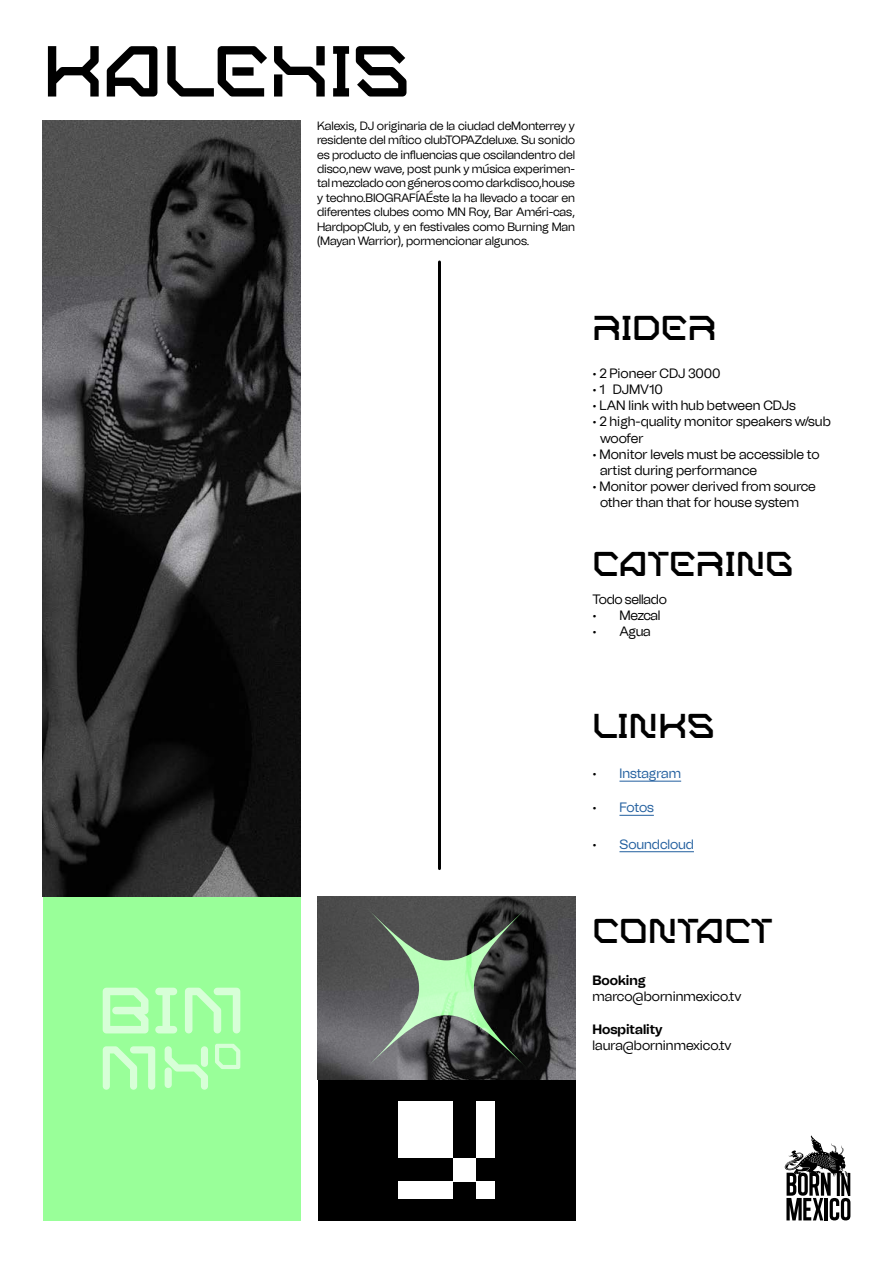
<style>
.page{position:relative;width:893px;height:1263px;background:#fff}
.page>*{position:absolute;margin:0;border:0;box-sizing:border-box;transform-origin:0 0}
.t1{font:72px "ACPEXNORMAL Regular";color:#000}
.t2{font:34.5px "ACPEXNORMAL Regular";color:#000}
.t3{font:13.5px/16.2px "Tomato Grotesk";color:#000}
.t4{font:13.5px "Tomato Grotesk";letter-spacing:-.005em;color:#215e9e}
.t5{font:700 13.5px "Tomato Grotesk";color:#000}
.t6{font:13.5px "Tomato Grotesk";letter-spacing:-.02em;color:#000}
.t7{font:12px/14.4px "Tomato Grotesk";letter-spacing:-.01em;color:#000;text-align:justify}
.s1{color:#000}
</style>
<div class="page">
<div style="left:317px;top:1079px;width:258px;height:141px;background:#000"></div>
<div style="left:398px;top:1101px;width:55px;height:57px;background:#fff"></div>
<div style="left:398px;top:1181px;width:55px;height:18px;background:#fff"></div>
<div style="left:476px;top:1101px;width:19px;height:57px;background:#fff"></div>
<div style="left:476px;top:1181px;width:19px;height:18px;background:#fff"></div>
<div style="left:453px;top:1158px;width:23px;height:23px;background:#fff"></div>
<svg style="left:785px;top:1135px;width:65px;height:85px"></svg>
<div style="left:43px;top:896px;width:257px;height:324px;background:#9f9"></div>
<img style="left:43px;top:120px;width:257px;height:776px">
<svg style="left:103px;top:988px;width:45px;height:45px"></svg>
<svg style="left:155px;top:988px;width:22px;height:45px"></svg>
<svg style="left:185px;top:988px;width:55px;height:45px"></svg>
<svg style="left:103px;top:1046px;width:52px;height:44px"></svg>
<svg style="left:165px;top:1046px;width:43px;height:44px"></svg>
<svg style="left:215px;top:1044px;width:25px;height:25px"></svg>
<img style="left:317px;top:896px;width:258px;height:183px">
<svg style="left:364px;top:905px;width:165px;height:165px;background:#586359"></svg>
<hr style="left:619px;top:851px;width:75px;height:1px;background:#215e9e">
<hr style="left:619px;top:815px;width:35px;height:1px;background:#215e9e">
<hr style="left:619px;top:781px;width:62px;height:1px;background:#215e9e">
<hr style="left:438px;top:262px;width:3px;height:606px;background:#000">
<h1 class="t1" style="left:43px;top:32px;width:369px">KALEXIS</h1>
<p class="t7" style="left:317px;top:119px;width:260px">Kalexis, DJ originaria de la ciudad deMonterrey y residente del mítico clubTOPAZdeluxe. Su sonido es producto de influencias que oscilandentro del disco,new wave, post punk y música experimen&shy;tal mezclado con géneros como darkdisco,house y techno.BIOGRAFÍAÉste la ha llevado a tocar en diferentes clubes como MN Roy, Bar Améri-cas, HardpopClub, y en festivales como Burning Man (Mayan Warrior), pormencionar algunos.</p>
<h2 class="t2" style="left:592px;top:309px;width:125px">RIDER</h2>
<p class="t3" style="left:592px;top:365px;width:130px">• 2 Pioneer CDJ 3000</p>
<p class="t3" style="left:592px;top:381px;width:72px">• 1 DJMV10</p>
<p class="t3" style="left:592px;top:397px;width:205px">• LAN link with hub between CDJs</p>
<p class="t3" style="left:600px;top:414px;width:232px;text-indent:-8px">• 2 high-quality monitor speakers w/sub woofer</p>
<p class="t3" style="left:600px;top:446px;width:221px;text-indent:-8px">• Monitor levels must be accessible to artist during performance</p>
<p class="t3" style="left:600px;top:478px;width:217px;text-indent:-8px">• Monitor power derived from source other than that for house system</p>
<h2 class="t2" style="left:592px;top:545px;width:202px">CATERING</h2>
<p class="t6" style="left:592px;top:591px;width:76px">Todo sellado</p>
<p class="t3" style="left:592px;top:607px;width:70px">• Mezcal</p>
<p class="t3" style="left:592px;top:624px;width:60px">• Agua</p>
<h2 class="t2" style="left:592px;top:708px;width:124px">LINKS</h2>
<p class="t4" style="left:592px;top:765px;width:90px"><span class="s1">•</span> Instagram</p>
<p class="t4" style="left:592px;top:799px;width:63px"><span class="s1">•</span> Fotos</p>
<p class="t4" style="left:592px;top:836px;width:103px"><span class="s1">•</span> Soundcloud</p>
<h2 class="t2" style="left:592px;top:912px;width:182px">CONTACT</h2>
<p class="t5" style="left:592px;top:972px;width:55px">Booking</p>
<p class="t3" style="left:592px;top:989px;width:150px">marco@borninmexico.tv</p>
<p class="t5" style="left:592px;top:1020px;width:72px">Hospitality</p>
<p class="t3" style="left:592px;top:1037px;width:141px">laura@borninmexico.tv</p>
</div>
